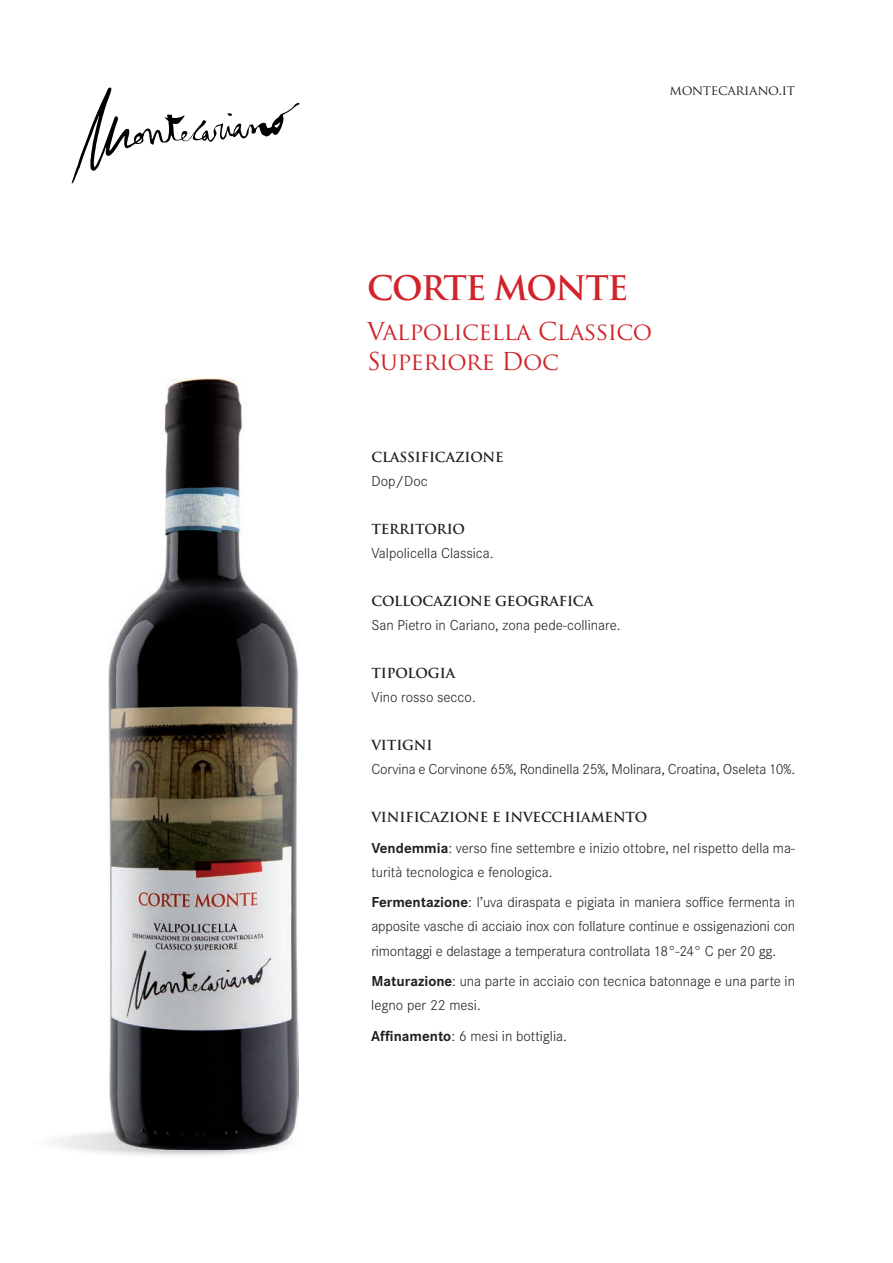
<style>
.page{position:relative;width:893px;height:1263px;background:#fff}
.page>*{position:absolute;margin:0;border:0;box-sizing:border-box;transform-origin:0 0}
.t1{font:700 33px "Trajan Pro";letter-spacing:-.045em;color:#d1232a}
.t2{font:24px/30px "Trajan Pro";letter-spacing:-.02em;color:#d1232a}
.t3{font:300 15px/24px "Corporate S";color:#231f20}
.t4{font:700 13.5px "Trajan Pro";letter-spacing:-.01em;color:#231f20}
.t5{font:13.5px "Trajan Pro";letter-spacing:-.02em;color:#231f20}
.s1{font-weight:700}
</style>
<div class="page">
<svg style="left:72px;top:88px;width:228px;height:96px"></svg>
<svg style="left:26px;top:1126px;width:284px;height:32px;fill:#f4f4f4"></svg>
<img style="left:108px;top:378px;width:191px;height:772px">
<p class="t5" style="left:669px;top:82px;width:127px">montecariano.it</p>
<h1 class="t1" style="left:367px;top:267px;width:263px">CORTE MONTE</h1>
<h2 class="t2" style="left:367px;top:316px;width:286px">Valpolicella Classico<br>Superiore Doc</h2>
<p class="t4" style="left:371px;top:448px;width:134px">CLASSIFICAZIONE</p>
<p class="t3" style="left:371px;top:469px;width:58px">Dop/Doc</p>
<p class="t4" style="left:371px;top:520px;width:95px">TERRITORIO</p>
<p class="t3" style="left:371px;top:541px;width:124px">Valpolicella Classica.</p>
<p class="t4" style="left:371px;top:592px;width:223px">COLLOCAZIONE GEOGRAFICA</p>
<p class="t3" style="left:371px;top:613px;width:251px">San Pietro in Cariano, zona pede-collinare.</p>
<p class="t4" style="left:371px;top:664px;width:85px">TIPOLOGIA</p>
<p class="t3" style="left:371px;top:685px;width:106px">Vino rosso secco.</p>
<p class="t4" style="left:371px;top:736px;width:63px">VITIGNI</p>
<p class="t3" style="left:371px;top:757px;width:425px">Corvina e Corvinone 65%, Rondinella 25%, Molinara, Croatina, Oseleta 10%.</p>
<p class="t4" style="left:371px;top:808px;width:278px">VINIFICAZIONE E INVECCHIAMENTO</p>
<p class="t3" style="left:371px;top:836px;width:425px"><span class="s1">Vendemmia</span>: verso fine settembre e inizio ottobre, nel rispetto della ma&shy;turità tecnologica e fenologica.</p>
<p class="t3" style="left:371px;top:891px;width:425px;text-align:justify"><span class="s1">Fermentazione</span>: l’uva diraspata e pigiata in maniera soffice fermenta in apposite vasche di acciaio inox con follature continue e ossigenazioni con rimontaggi e delastage a temperatura controllata 18°-24° C per 20 gg.</p>
<p class="t3" style="left:371px;top:969px;width:425px"><span class="s1">Maturazione</span>: una parte in acciaio con tecnica batonnage e una parte in legno per 22 mesi.</p>
<p class="t3" style="left:371px;top:1024px;width:197px"><span class="s1">Affinamento</span>: 6 mesi in bottiglia.</p>
</div>
